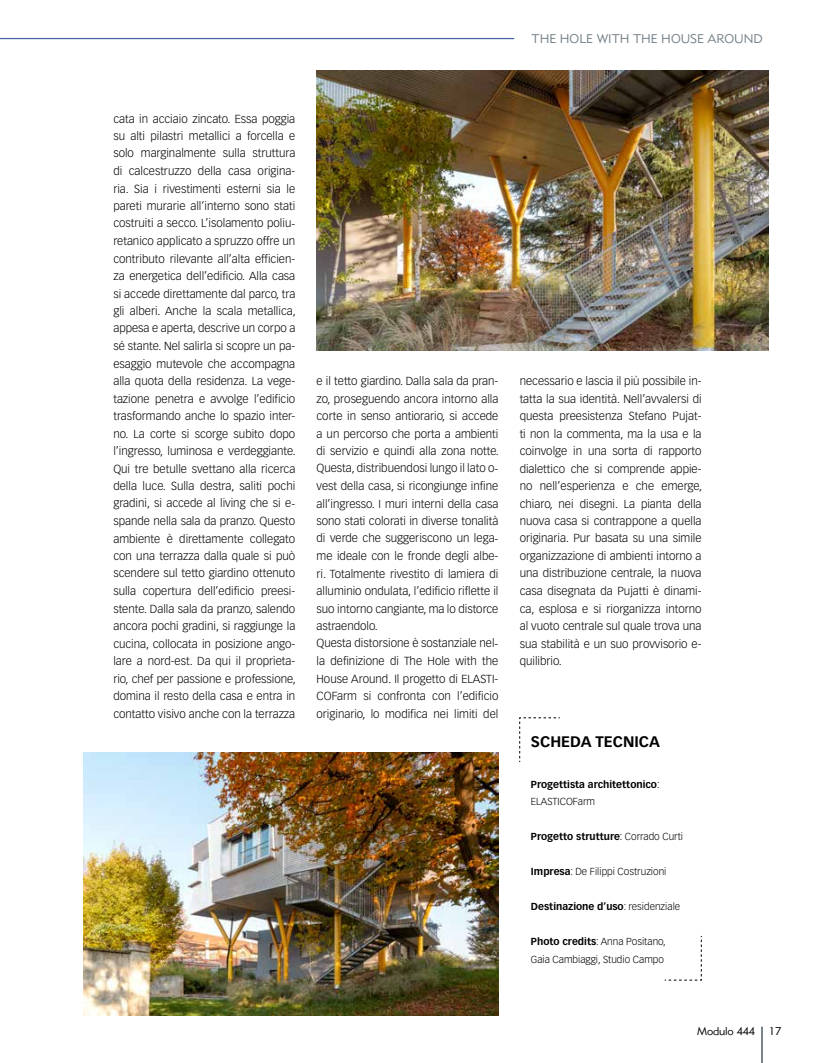
<style>
.page{position:relative;width:815px;height:1063px;background:#fff}
.page>*{position:absolute;margin:0;border:0;box-sizing:border-box;transform-origin:0 0}
.t1{font:700 15px "Vectora LT Std";color:#000}
.t2{font:12.5px "Metro Lite LT Two";color:#717e86}
.t3{font:300 11.5px/17.5px "Vectora LT Std";color:#000;text-align:justify}
.t4{font:11.25px "Metro Lite LT Two";letter-spacing:-.015em;color:#000}
.t5{font:700 10px/17.5px "Vectora LT Std";color:#000}
.t6{font:300 10px/17.5px "Vectora LT Std";color:#000}
.s1{font-weight:300}
.s2{font-weight:700}
</style>
<div class="page">
<hr style="left:761px;top:1027px;width:2px;height:36px;background:#717e86">
<hr style="left:0;top:38px;width:514px;height:1px;background:#4762ab">
<svg style="left:519px;top:717px;width:41px;height:45px"></svg>
<svg style="left:664px;top:935px;width:38px;height:46px"></svg>
<img style="left:83px;top:752px;width:415px;height:263px">
<img style="left:317px;top:70px;width:452px;height:280px">
<p class="t2" style="left:532px;top:31px;width:233px">THE HOLE WITH THE HOUSE AROUND</p>
<p class="t3" style="left:113px;top:110px;width:184px">cata in acciaio zincato. Essa poggia su alti pilastri metallici a forcella e solo marginalmente sulla struttura di calcestruzzo della casa origina&shy;ria. Sia i rivestimenti esterni sia le pareti murarie all’interno sono stati costruiti a secco. L’isolamento poliu&shy;retanico applicato a spruzzo offre un contributo rilevante all’alta efficien&shy;za energetica dell’edificio. Alla casa si accede direttamente dal parco, tra gli alberi. Anche la scala metallica, appesa e aperta, descrive un corpo a sé stante. Nel salirla si scopre un pa&shy;esaggio mutevole che accompagna alla quota della residenza. La vege&shy;tazione penetra e avvolge l’edificio trasformando anche lo spazio inter&shy;no. La corte si scorge subito dopo l’ingresso, luminosa e verdeggiante.<br>Qui tre betulle svettano alla ricerca della luce. Sulla destra, saliti pochi gradini, si accede al living che si e&shy;spande nella sala da pranzo. Questo ambiente è direttamente collegato con una terrazza dalla quale si può scendere sul tetto giardino ottenuto sulla copertura dell’edificio preesi&shy;stente. Dalla sala da pranzo, salendo ancora pochi gradini, si raggiunge la cucina, collocata in posizione ango&shy;lare a nord-est. Da qui il proprieta&shy;rio, chef per passione e professione, domina il resto della casa e entra in contatto visivo anche con la terrazza</p>
<p class="t3" style="left:317px;top:372px;width:184px;text-align:left">e il tetto giardino. Dalla sala da pran&shy;zo, proseguendo ancora intorno alla corte in senso antiorario, si accede a un percorso che porta a ambienti di servizio e quindi alla zona notte.<br>Questa, distribuendosi lungo il lato o&shy;vest della casa, si ricongiunge infine all’ingresso. I muri interni della casa sono stati colorati in diverse tonalità di verde che suggeriscono un lega&shy;me ideale con le fronde degli albe&shy;ri. Totalmente rivestito di lamiera di alluminio ondulata, l’edificio riflette il suo intorno cangiante, ma lo distorce astraendolo.<br>Questa distorsione è sostanziale nel&shy;la definizione di The Hole with the House Around. Il progetto di ELASTI-COFarm si confronta con l’edificio originario, lo modifica nei limiti del</p>
<p class="t3" style="left:520px;top:372px;width:184px">necessario e lascia il più possibile in&shy;tatta la sua identità. Nell’avvalersi di questa preesistenza Stefano Pujat&shy;ti non la commenta, ma la usa e la coinvolge in una sorta di rapporto dialettico che si comprende appie&shy;no nell’esperienza e che emerge, chiaro, nei disegni. La pianta della nuova casa si contrappone a quella originaria. Pur basata su una simile organizzazione di ambienti intorno a una distribuzione centrale, la nuova casa disegnata da Pujatti è dinami&shy;ca, esplosa e si riorganizza intorno al vuoto centrale sul quale trova una sua stabilità e un suo provvisorio e&shy;quilibrio.</p>
<h1 class="t1" style="left:531px;top:732px;width:130px">SCHEDA TECNICA</h1>
<p class="t5" style="left:531px;top:775px;width:130px">Progettista architettonico<span class="s1">:<br>ELASTICOFarm</span></p>
<p class="t5" style="left:531px;top:828px;width:154px">Progetto strutture<span class="s1">: Corrado Curti</span></p>
<p class="t6" style="left:531px;top:863px;width:137px"><span class="s2">Impresa</span>: De Filippi Costruzioni</p>
<p class="t5" style="left:531px;top:898px;width:151px">Destinazione d’uso<span class="s1">: residenziale</span></p>
<p class="t6" style="left:531px;top:933px;width:136px"><span class="s2">Photo credits</span>: Anna Positano,<br>Gaia Cambiaggi, Studio Campo</p>
<p class="t4" style="left:697px;top:1025px;width:86px">Modulo 444 17</p>
</div>
